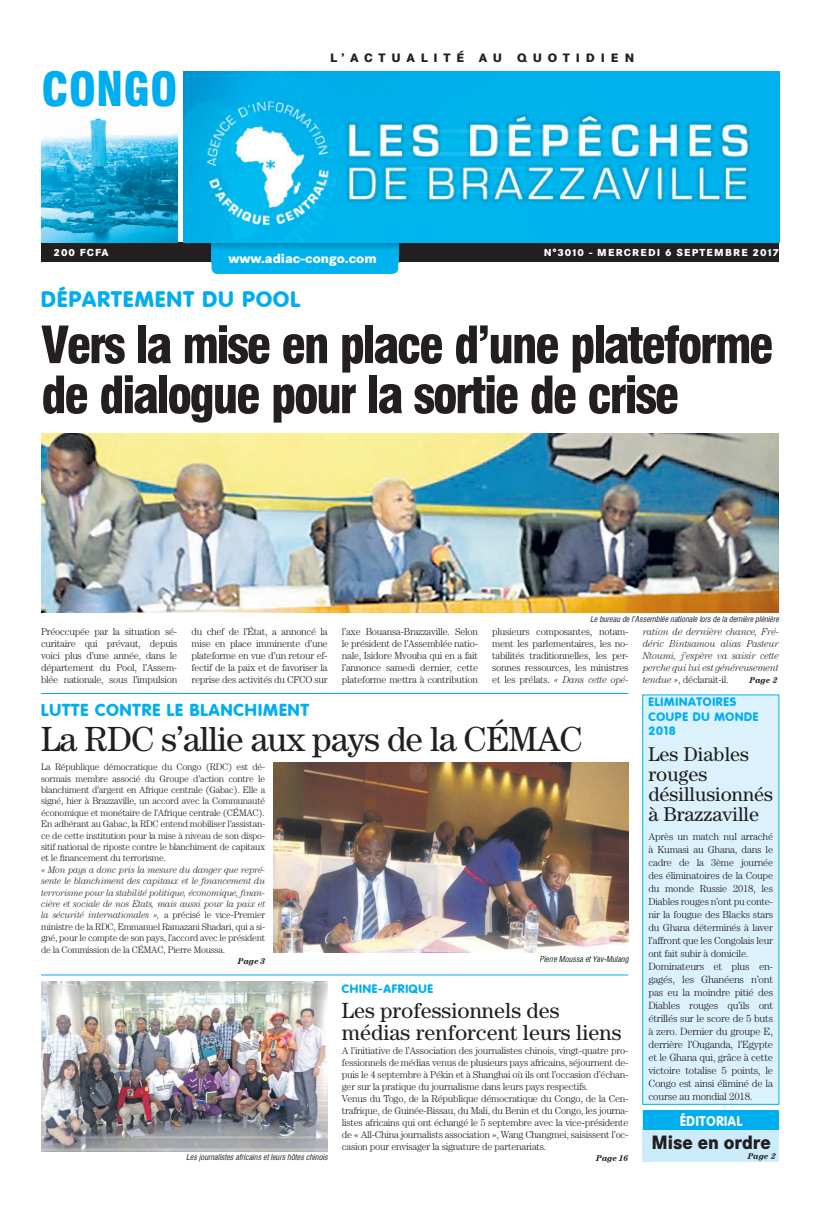
<style>
.page{position:relative;width:823px;height:1205px;background:#fff}
.page>*{position:absolute;margin:0;border:0;box-sizing:border-box;transform-origin:0 0}
.t1{font:900 50px/50px "Corporate Condensed";letter-spacing:-.05em;color:#231f20}
.t2{font:900 46px "Corporate Condensed";color:#00aeef}
.t3{font:35px "Century";letter-spacing:-.025em;color:#231f20}
.t4{font:22px/22px "Century";color:#231f20}
.t5{font:800 22px "Corporate Rounded";letter-spacing:.06em;color:#00aeef}
.t6{font:20px/20px "Century";color:#231f20}
.t7{font:800 19px "Corporate SBQ";color:#231f20;scale:.9 1}
.t8{font:800 17px "Corporate Rounded";letter-spacing:.06em;color:#00aeef}
.t9{font:800 14px "Corporate Rounded";letter-spacing:.06em;color:#fff;scale:.9 1}
.t10{font:800 13px "Corporate SBQ";color:#fff}
.t11{font:800 12px/14.4px "Corporate Rounded";letter-spacing:.06em;color:#00aeef}
.t12{font:800 12px "Corporate SBQ";letter-spacing:.485em;color:#231f20}
.t13{font:300 10.5px/13px "Century";letter-spacing:-.025em;color:#231f20;text-align:justify}
.t14{font:300 10.2px/13px "Century";letter-spacing:-.025em;color:#231f20;text-align:justify}
.t15{font:300 10px/12px "Century";letter-spacing:-.025em;color:#231f20;text-align:justify}
.t16{font:italic 300 10px/12px "Century";letter-spacing:-.025em;color:#231f20;text-align:justify;scale:.95 1}
.t17{font:800 10px "Corporate SBQ";letter-spacing:.115em;color:#fff}
.t18{font:300 9.5px/11.4px "Century";letter-spacing:-.025em;color:#231f20;text-align:justify}
.t19{font:italic 300 9.5px/11.4px "Century";letter-spacing:-.025em;color:#231f20;text-align:justify;scale:.95 1}
.t20{font:italic 700 8.5px "Century";color:#231f20}
.t21{font:italic 8px "Corporate Condensed";color:#231f20}
.s1{font-style:italic}
.s2{font-style:normal}
</style>
<div class="page">
<div style="left:41px;top:242px;width:737px;height:19px;background:#231f20"></div>
<svg style="left:211px;top:262px;width:187px;height:12px;background:#03b4ef"></svg>
<div style="left:211px;top:242px;width:187px;height:20px;background:linear-gradient(to bottom,#0098cd,#00baf8)"></div>
<img style="left:184px;top:72px;width:594px;height:170px">
<img style="left:41px;top:118px;width:136px;height:124px">
<div style="left:642px;top:1110px;width:136px;height:51px;background:#ccecfb"></div>
<div style="left:642px;top:1110px;width:136px;height:20px;background:#00aeef"></div>
<div style="left:642px;top:695px;width:136px;height:409px;background:#dbf2fc"></div>
<div style="left:642px;top:695px;width:136px;height:409px;border:1px solid #00b3ef"></div>
<img style="left:41px;top:434px;width:737px;height:179px">
<hr style="left:41px;top:693px;width:587px;height:1px;background:#00aeef">
<hr style="left:41px;top:974px;width:587px;height:1px;background:#00aeef">
<img style="left:41px;top:981px;width:286px;height:170px">
<img style="left:273px;top:763px;width:355px;height:190px">
<h2 class="t2" style="left:41px;top:62px;width:137px">CONGO</h2>
<p class="t12" style="left:330px;top:50px;width:305px">L’ACTUALITÉ AU QUOTIDIEN</p>
<p class="t17" style="left:53px;top:246px;width:57px">200 FCFA</p>
<h3 class="t10" style="left:228px;top:250px;width:150px">www.adiac-congo.com</h3>
<p class="t17" style="left:543px;top:246px;width:236px">N°3010 - MERCREDI 6 SEPTEMBRE 2017</p>
<h3 class="t5" style="left:41px;top:286px;width:260px">DÉPARTEMENT DU POOL</h3>
<h1 class="t1" style="left:41px;top:320px;width:733px">Vers la mise en place d’une plateforme de dialogue pour la sortie de crise</h1>
<p class="t21" style="left:589px;top:614px;width:190px">Le bureau de l’Assemblée nationale lors de la dernière plénière</p>
<p class="t15" style="left:41px;top:626px;width:138px">Préoccupée par la situation sé&shy;curitaire qui prévaut, depuis voici plus d’une année, dans le département du Pool, l’Assem&shy;blée nationale, sous l’impulsion</p>
<p class="t15" style="left:191px;top:626px;width:138px">du chef de l’État, a annoncé la mise en place imminente d’une plateforme en vue d’un retour ef&shy;fectif de la paix et de favoriser la reprise des activités du CFCO sur</p>
<p class="t15" style="left:341px;top:626px;width:138px">l’axe Bouansa-Brazzaville. Selon le président de l’Assemblée natio&shy;nale, Isidore Mvouba qui en a fait l’annonce samedi dernier, cette plateforme mettra à contribution</p>
<p class="t15" style="left:492px;top:626px;width:138px">plusieurs composantes, notam&shy;ment les parlementaires, les no&shy;tabilités traditionnelles, les per&shy;sonnes ressources, les ministres et les prélats. <span class="s1">« Dans cette opé-</span></p>
<p class="t16" style="left:642px;top:626px;width:145px">ration de dernière chance, Fré&shy;déric Bintsamou alias Pasteur Ntoumi, j’espère va saisir cette perche qui lui est généreusement tendue »<span class="s2">, déclarait-il.</span></p>
<p class="t20" style="left:749px;top:675px;width:30px">Page 2</p>
<h3 class="t8" style="left:41px;top:700px;width:269px">LUTTE CONTRE LE BLANCHIMENT</h3>
<h3 class="t3" style="left:41px;top:718px;width:543px">La RDC s’allie aux pays de la CÉMAC</h3>
<p class="t18" style="left:41px;top:761px;width:225px">La République démocratique du Congo (RDC) est dé&shy;sormais membre associé du Groupe d’action contre le blanchiment d’argent en Afrique centrale (Gabac). Elle a signé, hier à Brazzaville, un accord avec la Communauté économique et monétaire de l’Afrique centrale (CÉMAC).<br>En adhérant au Gabac, la RDC entend mobiliser l’assistan&shy;ce de cette institution pour la mise à niveau de son dispo&shy;sitif national de riposte contre le blanchiment de capitaux et le financement du terrorisme.</p>
<p class="t19" style="left:41px;top:864px;width:237px">« Mon pays a donc pris la mesure du danger que repré&shy;sente le blanchiment des capitaux et le financement du terrorisme pour la stabilité politique, économique, finan&shy;cière et sociale de nos Etats, mais aussi pour la paix et la sécurité internationales », <span class="s2">a précisé le vice-Premier ministre de la RDC, Emmanuel Ramazani Shadari, qui a si&shy;gné, pour le compte de son pays, l’accord avec le président de la Commission de la CÉMAC, Pierre Moussa.</span></p>
<p class="t20" style="left:238px;top:956px;width:29px">Page 3</p>
<p class="t21" style="left:186px;top:1152px;width:143px">Les journalistes africains et leurs hôtes chinois</p>
<p class="t21" style="left:539px;top:954px;width:90px">Pierre Moussa et Yav-Mulang</p>
<p class="t11" style="left:341px;top:981px;width:92px">CHINE-AFRIQUE</p>
<h3 class="t4" style="left:341px;top:999px;width:281px">Les professionnels des médias renforcent leurs liens</h3>
<p class="t15" style="left:341px;top:1044px;width:288px;text-align:left">A l’initiative de l’Association des journalistes chinois, vingt-quatre pro&shy;fessionnels de médias venus de plusieurs pays africains, séjournent de&shy;puis le 4 septembre à Pékin et à Shanghai où ils ont l’occasion d’échan&shy;ger sur la pratique du journalisme dans leurs pays respectifs.<br>Venus du Togo, de la République démocratique du Congo, de la Cen&shy;trafrique, de Guinée-Bissau, du Mali, du Benin et du Congo, les journa&shy;listes africains qui ont échangé le 5 septembre avec la vice-présidente de « All-China journalists association », Wang Changmei, saisissent l’oc&shy;casion pour envisager la signature de partenariats.</p>
<p class="t20" style="left:596px;top:1153px;width:34px">Page 16</p>
<p class="t11" style="left:648px;top:695px;width:111px">ELIMINATOIRES<br>COUPE DU MONDE<br>2018</p>
<h3 class="t6" style="left:648px;top:743px;width:126px">Les Diables rouges désillusionnés à Brazzaville</h3>
<p class="t14" style="left:648px;top:829px;width:126px">Après un match nul arraché à Kumasi au Ghana, dans le cadre de la 3ème journée des éliminatoires de la Coupe du monde Russie 2018, les Diables rouges n’ont pu conte&shy;nir la fougue des Blacks stars du Ghana déterminés à laver l’affront que les Congolais leur ont fait subir à domicile.</p>
<p class="t13" style="left:648px;top:959px;width:126px">Dominateurs et plus en&shy;gagés, les Ghanéens n’ont pas eu la moindre pitié des Diables rouges qu’ils ont étrillés sur le score de 5 buts à zero. Dernier du groupe E, derrière l’Ouganda, l’Egypte et le Ghana qui, grâce à cette victoire totalise 5 points, le Congo est ainsi éliminé de la course au mondial 2018.</p>
<h3 class="t9" style="left:679px;top:1113px;width:70px">ÉDITORIAL</h3>
<h3 class="t7" style="left:651px;top:1130px;width:134px">Mise en ordre</h3>
<p class="t20" style="left:747px;top:1151px;width:30px">Page 2</p>
</div>
